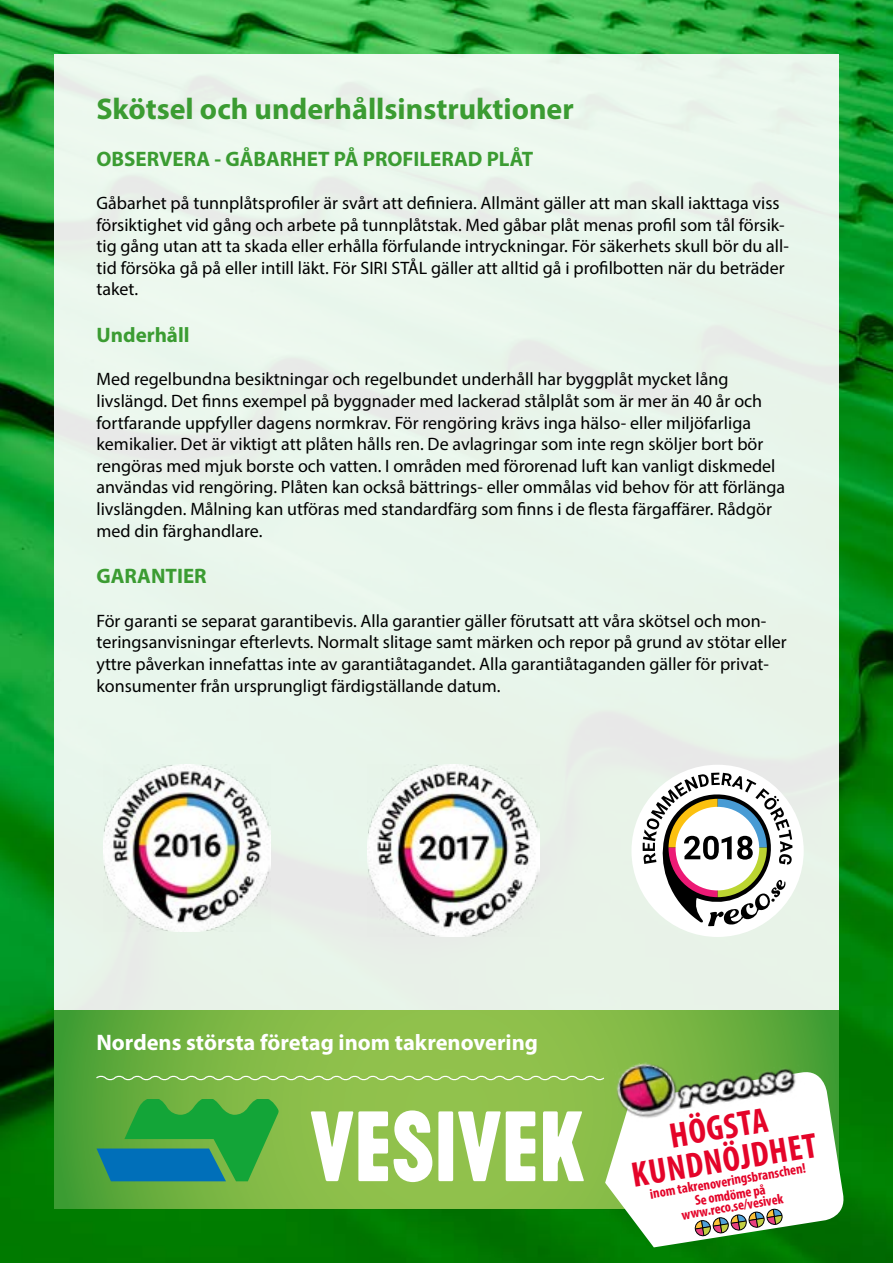
<style>
.page{position:relative;width:893px;height:1263px;background:#fff}
.page>*{position:absolute;margin:0;border:0;box-sizing:border-box;transform-origin:0 0}
.t1{font:700 condensed 35.7px/32.8px "Myriad Pro";color:#e40429;text-align:center}
.t2{font:700 30px "Myriad Pro";color:#3b9c32}
.t3{font:700 22.5px "Myriad Pro";color:#fff}
.t4{font:700 21px "Myriad Pro";color:#3b9c32}
.t5{font:18px/21.6px "Myriad Pro";color:#000}
.t6{font:700 condensed 14.25px/14.2px "Myriad Pro";color:#e40429;text-align:center}
</style>
<div class="page">
<img style="left:0;top:0;width:893px;height:1263px">
<div style="left:54px;top:54px;width:785px;height:1155px;background:#e8f6eb"></div>
<svg style="left:54px;top:1011px;width:785px;height:198px;background:#72b342"></svg>
<img style="left:600px;top:1038px;width:209px;height:31px">
<img style="left:104px;top:765px;width:167px;height:167px">
<img style="left:368px;top:765px;width:172px;height:172px">
<div style="left:631px;top:765px;width:173px;height:172px;background:#fff;border-radius:50%"></div>
<svg style="left:643px;top:772px;width:149px;height:154px"></svg>
<svg style="left:95px;top:1069px;width:748px;height:178px;background:#88bd76"></svg>
<h2 class="t2" style="left:97px;top:89px;width:479px">Skötsel och underhållsinstruktioner</h2>
<p class="t4" style="left:97px;top:145px;width:438px">OBSERVERA - GÅBARHET PÅ PROFILERAD PLÅT</p>
<p class="t5" style="left:97px;top:192px;width:694px">Gåbarhet på tunnplåtsprofiler är svårt att definiera. Allmänt gäller att man skall iakttaga viss försiktighet vid gång och arbete på tunnplåtstak. Med gåbar plåt menas profil som tål försik&shy;tig gång utan att ta skada eller erhålla förfulande intryckningar. För säkerhets skull bör du all&shy;tid försöka gå på eller intill läkt. För SIRI STÅL gäller att alltid gå i profilbotten när du beträder taket.</p>
<p class="t4" style="left:97px;top:321px;width:95px">Underhåll</p>
<p class="t5" style="left:97px;top:368px;width:690px">Med regelbundna besiktningar och regelbundet underhåll har byggplåt mycket lång livslängd. Det finns exempel på byggnader med lackerad stålplåt som är mer än 40 år och fortfarande uppfyller dagens normkrav. För rengöring krävs inga hälso- eller miljöfarliga kemikalier. Det är viktigt att plåten hålls ren. De avlagringar som inte regn sköljer bort bör rengöras med mjuk borste och vatten. I områden med förorenad luft kan vanligt diskmedel användas vid rengöring. Plåten kan också bättrings- eller ommålas vid behov för att förlänga livslängden. Målning kan utföras med standardfärg som finns i de flesta färgaffärer. Rådgör med din färghandlare.</p>
<p class="t4" style="left:97px;top:563px;width:112px">GARANTIER</p>
<p class="t5" style="left:97px;top:610px;width:692px">För garanti se separat garantibevis. Alla garantier gäller förutsatt att våra skötsel och mon&shy;teringsanvisningar efterlevts. Normalt slitage samt märken och repor på grund av stötar eller yttre påverkan innefattas inte av garantiåtagandet. Alla garantiåtaganden gäller för privat&shy;konsumenter från ursprungligt färdigställande datum.</p>
<p class="t3" style="left:97px;top:1027px;width:443px">Nordens största företag inom takrenovering</p>
<h1 class="t1" style="left:623px;top:1127px;width:189px;rotate:-10deg">HÖGSTA<br>KUNDNÖJDHET</h1>
<p class="t6" style="left:649px;top:1186px;width:159px;rotate:-9deg">inom takrenoveringsbranschen!<br>Se omdöme på</p>
<p class="t6" style="left:680px;top:1207px;width:104px;rotate:-9deg">www.reco.se/vesivek</p>
</div>
